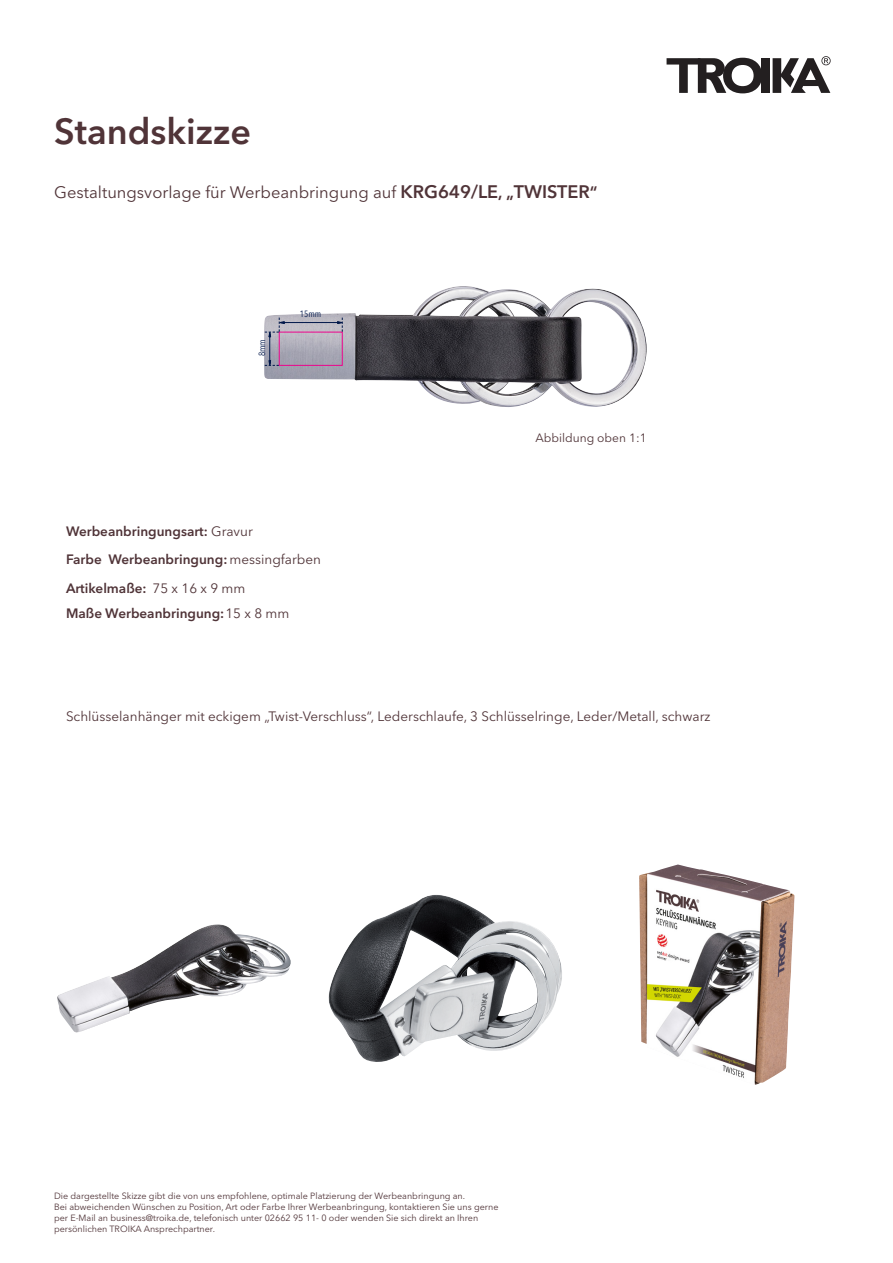
<style>
.page{position:relative;width:893px;height:1263px;background:#fff}
.page>*{position:absolute;margin:0;border:0;box-sizing:border-box;transform-origin:0 0}
.t1{font:600 36px "Avenir Next LT Pro";color:#503438}
.t2{font:16.5px "Avenir Next LT Pro";color:#503438}
.t3{font:600 13.5px/28.5px "Avenir Next LT Pro";color:#503438}
.t4{font:13.5px "Avenir Next LT Pro";color:#503438}
.t5{font:12px "Avenir Next LT Pro";color:#503438}
.t6{font:9px/10.8px "Avenir Next LT Pro";color:#503438}
.t7{font:condensed 9px "Avenir Next LT Pro";color:#00174a}
.s1{font-weight:600;font-size:18px}
.s2{font-weight:600}
.s3{font-weight:400}
</style>
<div class="page">
<svg style="left:773px;top:56px;width:58px;height:37px"></svg>
<div style="left:761px;top:58px;width:9px;height:35px;background:#231f20"></div>
<svg style="left:667px;top:58px;width:94px;height:35px"></svg>
<img style="left:57px;top:924px;width:234px;height:109px">
<img style="left:328px;top:895px;width:234px;height:167px">
<img style="left:639px;top:864px;width:156px;height:221px">
<img style="left:264px;top:286px;width:383px;height:121px">
<div style="left:279px;top:332px;width:64px;height:34px;border:1px solid #ed028c"></div>
<hr style="left:284px;top:322px;width:55px;height:1px;background:#00174a">
<svg style="left:337px;top:318px;width:6px;height:14px"></svg>
<svg style="left:265px;top:318px;width:20px;height:48px"></svg>
<h1 class="t1" style="left:54px;top:110px;width:198px">Standskizze</h1>
<h2 class="t2" style="left:54px;top:182px;width:545px">Gestaltungsvorlage für Werbeanbringung auf <span class="s1">KRG649/LE</span><span class="s2">, „</span><span class="s1">TWISTER</span><span class="s2">“</span></h2>
<p class="t7" style="left:257px;top:356px;width:19px;rotate:-90deg">8mm</p>
<p class="t7" style="left:300px;top:308px;width:23px">15mm</p>
<h3 class="t3" style="left:66px;top:517px;width:257px">Werbeanbringungsart: <span class="s3">Gravur<br></span>Farbe Werbeanbringung:<span class="s3">messingfarben<br></span>Artikelmaße: <span class="s3">75 x 16 x 9 mm</span></h3>
<h3 class="t3" style="left:66px;top:599px;width:225px">Maße Werbeanbringung:<span class="s3">15 x 8 mm</span></h3>
<h3 class="t5" style="left:535px;top:430px;width:113px">Abbildung oben 1:1</h3>
<h3 class="t4" style="left:66px;top:709px;width:646px">Schlüsselanhänger mit eckigem „Twist-Verschluss“, Lederschlaufe, 3 Schlüsselringe, Leder/Metall, schwarz</h3>
<p class="t6" style="left:54px;top:1191px;width:446px">Die dargestellte Skizze gibt die von uns empfohlene, optimale Platzierung der Werbeanbringung an.<br>Bei abweichenden Wünschen zu Position, Art oder Farbe Ihrer Werbeanbringung, kontaktieren Sie uns gerne per E-Mail an business@troika.de, telefonisch unter 02662 95 11- 0 oder wenden Sie sich direkt an Ihren persönlichen TROIKA Ansprechpartner.</p>
</div>
